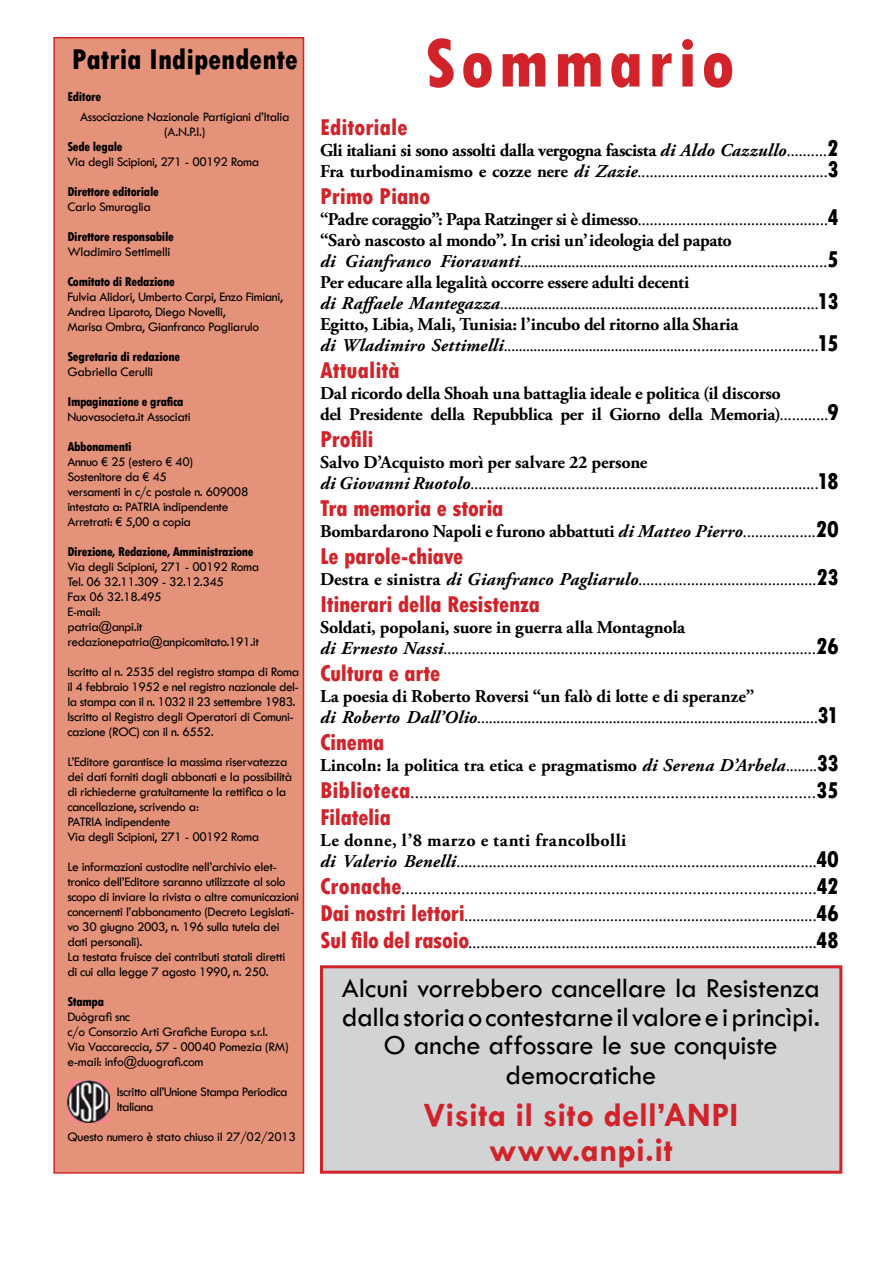
<style>
.page{position:relative;width:893px;height:1263px;background:#fff}
.page>*{position:absolute;margin:0;border:0;box-sizing:border-box;transform-origin:0 0}
.t1{font:800 condensed 72px "Tw Cen";letter-spacing:.07em;color:#d2232a}
.t2{font:700 34.5px/34.5px "Tw Cen";letter-spacing:.005em;color:#d2232a;text-align:center}
.t3{font:800 condensed 30px "Tw Cen";color:#000}
.t4{font:28.5px/29px "Tw Cen";letter-spacing:-.005em;color:#000;text-align:center}
.t5{font:800 condensed 24px "Tw Cen";letter-spacing:-.015em;color:#d2232a}
.t6{font:18px/21px "Adobe Garamond Pro";color:#000}
.t7{font:700 18px/21px "Adobe Garamond Pro";letter-spacing:-.015em;color:#000}
.t8{font:13.5px/15px "Tw Cen";letter-spacing:-.03em;color:#000}
.t9{font:800 condensed 13.5px "Tw Cen";letter-spacing:-.025em;color:#000}
.s1{font-style:italic}
.s2{font-weight:400}
.s3{font-family:"Tw Cen";font-weight:800;font-stretch:condensed;font-size:24px}
.s4{font-weight:700}
.s5{font-weight:700;font-style:italic}
.s6{font-family:"Tw Cen";font-weight:800;font-stretch:condensed;font-size:24px;color:#d2232a}
</style>
<div class="page">
<div style="left:320px;top:965px;width:522px;height:209px;background:#d1d3d4;border:3px solid #d2232a"></div>
<div style="left:53px;top:37px;width:251px;height:1137px;background:#e5927a;border:2px solid #d2232a"></div>
<div style="left:67px;top:48px;width:235px;height:1119px;background:#e5927a"></div>
<img style="left:67px;top:1080px;width:42px;height:43px">
<h3 class="t3" style="left:72px;top:41px;width:228px">Patria Indipendente</h3>
<p class="t9" style="left:67px;top:88px;width:35px">Editore</p>
<p class="t8" style="left:80px;top:109px;width:211px;text-align:center">Associazione Nazionale Partigiani d’Italia (A.N.P.I.)</p>
<p class="t9" style="left:67px;top:138px;width:57px">Sede legale</p>
<p class="t8" style="left:67px;top:154px;width:193px">Via degli Scipioni, 271 - 00192 Roma</p>
<p class="t9" style="left:67px;top:183px;width:93px">Direttore editoriale</p>
<p class="t8" style="left:67px;top:199px;width:85px">Carlo Smuraglia</p>
<p class="t9" style="left:67px;top:228px;width:108px">Direttore responsabile</p>
<p class="t8" style="left:67px;top:244px;width:104px">Wladimiro Settimelli</p>
<p class="t9" style="left:67px;top:273px;width:109px">Comitato di Redazione</p>
<p class="t8" style="left:67px;top:289px;width:217px">Fulvia Alidori, Umberto Carpi, Enzo Fimiani,<br>Andrea Liparoto, Diego Novelli,<br>Marisa Ombra, Gianfranco Pagliarulo</p>
<p class="t9" style="left:67px;top:348px;width:114px">Segretaria di redazione</p>
<p class="t8" style="left:67px;top:364px;width:87px">Gabriella Cerulli</p>
<p class="t9" style="left:67px;top:393px;width:118px">Impaginazione e grafica</p>
<p class="t8" style="left:67px;top:409px;width:125px">Nuovasocieta.it Associati</p>
<p class="t9" style="left:67px;top:438px;width:66px">Abbonamenti</p>
<p class="t8" style="left:67px;top:454px;width:183px">Annuo € 25 (estero € 40)<br>Sostenitore da € 45<br>versamenti in c/c postale n. 609008 intestato a: PATRIA indipendente<br>Arretrati: € 5,00 a copia</p>
<p class="t9" style="left:67px;top:543px;width:188px">Direzione, Redazione, Amministrazione</p>
<p class="t8" style="left:67px;top:559px;width:193px">Via degli Scipioni, 271 - 00192 Roma<br>Tel. 06 32.11.309 - 32.12.345<br>Fax 06 32.18.495<br>E-mail:<br>patria@anpi.it redazionepatria@anpicomitato.191.it</p>
<p class="t8" style="left:67px;top:664px;width:233px">Iscritto al n. 2535 del registro stampa di Roma il 4 febbraio 1952 e nel registro nazionale del&shy;la stampa con il n. 1032 il 23 settembre 1983.<br>Iscritto al Registro degli Operatori di Comuni&shy;cazione (ROC) con il n. 6552.</p>
<p class="t8" style="left:67px;top:754px;width:226px">L’Editore garantisce la massima riservatezza dei dati forniti dagli abbonati e la possibilità di richiederne gratuitamente la rettifica o la cancellazione, scrivendo a:<br>PATRIA indipendente<br>Via degli Scipioni, 271 - 00192 Roma</p>
<p class="t8" style="left:67px;top:859px;width:233px">Le informazioni custodite nell’archivio elet&shy;tronico dell’Editore saranno utilizzate al solo scopo di inviare la rivista o altre comunicazioni concernenti l’abbonamento (Decreto Legislati&shy;vo 30 giugno 2003, n. 196 sulla tutela dei dati personali).<br>La testata fruisce dei contributi statali diretti<br>di cui alla legge 7 agosto 1990, n. 250.</p>
<p class="t9" style="left:67px;top:993px;width:38px">Stampa</p>
<p class="t8" style="left:67px;top:1009px;width:223px">Duògrafi snc<br>c/o Consorzio Arti Grafiche Europa s.r.l.<br>Via Vaccareccia, 57 - 00040 Pomezia (RM) e-mail: info@duografi.com</p>
<p class="t8" style="left:117px;top:1084px;width:172px">Iscritto all’Unione Stampa Periodica<br>Italiana</p>
<p class="t8" style="left:67px;top:1129px;width:230px">Questo numero è stato chiuso il 27/02/2013</p>
<h1 class="t1" style="left:425px;top:21px;width:311px">Sommario</h1>
<h3 class="t5" style="left:320px;top:113px;width:89px">Editoriale</h3>
<p class="t7" style="left:320px;top:140px;width:520px">Gli italiani si sono assolti dalla vergogna fascista <span class="s1">di Aldo Cazzullo</span><span class="s2">..........</span><span class="s3">2<br></span>Fra turbodinamismo e cozze nere <span class="s1">di Zazie</span><span class="s2">...............................................</span><span class="s3">3</span></p>
<h3 class="t5" style="left:320px;top:182px;width:112px">Primo Piano</h3>
<p class="t6" style="left:320px;top:209px;width:520px"><span class="s4">“Padre coraggio”: Papa Ratzinger si è dimesso</span>...............................................<span class="s3">4 </span><span class="s4">“Sarò nascosto al mondo”. In crisi un’ideologia del papato<br></span><span class="s5">di Gianfranco Fioravanti</span>................................................................................<span class="s3">5<br></span><span class="s4">Per educare alla legalità occorre essere adulti decenti<br></span><span class="s5">di Raffaele Mantegazza</span>...................................................................................<span class="s3">13<br></span><span class="s4">Egitto, Libia, Mali, Tunisia: l’incubo del ritorno alla Sharia<br></span><span class="s5">di Wladimiro Settimelli</span>..................................................................................<span class="s3">15</span></p>
<h3 class="t5" style="left:320px;top:356px;width:81px">Attualità</h3>
<p class="t7" style="left:320px;top:383px;width:520px">Dal ricordo della Shoah una battaglia ideale e politica (il discorso<br>del Presidente della Repubblica per il Giorno della Memoria)<span class="s2">............</span><span class="s3">9</span></p>
<h3 class="t5" style="left:320px;top:425px;width:55px">Profili</h3>
<p class="t6" style="left:320px;top:452px;width:520px"><span class="s4">Salvo D’Acquisto morì per salvare 22 persone<br></span><span class="s5">di Giovanni Ruotolo</span>......................................................................................<span class="s3">18</span></p>
<h3 class="t5" style="left:320px;top:494px;width:185px">Tra memoria e storia</h3>
<p class="t7" style="left:320px;top:521px;width:520px">Bombardarono Napoli e furono abbattuti <span class="s1">di Matteo Pierro</span><span class="s2">..................</span><span class="s3">20</span></p>
<h3 class="t5" style="left:320px;top:542px;width:145px">Le parole-chiave</h3>
<p class="t6" style="left:320px;top:569px;width:520px"><span class="s4">Destra e sinistra</span> <span class="s5">di Gianfranco Pagliarulo</span>............................................<span class="s3">23</span></p>
<h3 class="t5" style="left:320px;top:590px;width:222px">Itinerari della Resistenza</h3>
<p class="t6" style="left:320px;top:617px;width:520px"><span class="s4">Soldati, popolani, suore in guerra alla Montagnola<br></span><span class="s5">di Ernesto Nassi</span>............................................................................................<span class="s3">26</span></p>
<h3 class="t5" style="left:320px;top:659px;width:122px">Cultura e arte</h3>
<p class="t6" style="left:320px;top:686px;width:520px"><span class="s4">La poesia di Roberto Roversi “un falò di lotte e di speranze”<br></span><span class="s5">di Roberto Dall’Olio</span>........................................................................................<span class="s3">31</span></p>
<h3 class="t5" style="left:320px;top:728px;width:66px">Cinema</h3>
<p class="t6" style="left:320px;top:752px;width:520px;line-height:27px"><span class="s4">Lincoln: la politica tra etica e pragmatismo</span> <span class="s5">di Serena D’Arbela</span>........<span class="s3">33<br></span><span class="s6">Biblioteca</span>............................................................................................<span class="s3">35</span></p>
<h3 class="t5" style="left:320px;top:803px;width:72px">Filatelia</h3>
<p class="t6" style="left:320px;top:830px;width:520px"><span class="s4">Le donne, l’8 marzo e tanti francolbolli<br></span><span class="s5">di Valerio Benelli</span>.........................................................................................<span class="s3">40</span></p>
<p class="t6" style="left:320px;top:875px;width:520px;line-height:27px;text-align:justify"><span class="s6">Cronache</span>.................................................................................................<span class="s3">42<br></span><span class="s6">Dai nostri lettori</span>.......................................................................................<span class="s3">46<br></span><span class="s6">Sul filo del rasoio</span>......................................................................................<span class="s3">48</span></p>
<h3 class="t4" style="left:342px;top:974px;width:480px">Alcuni vorrebbero cancellare la Resistenza dalla storia o contestarne il valore e i princìpi.<br>O anche affossare le sue conquiste democratiche</h3>
<h2 class="t2" style="left:424px;top:1097px;width:316px">Visita il sito dell’ANPI www.anpi.it</h2>
</div>
